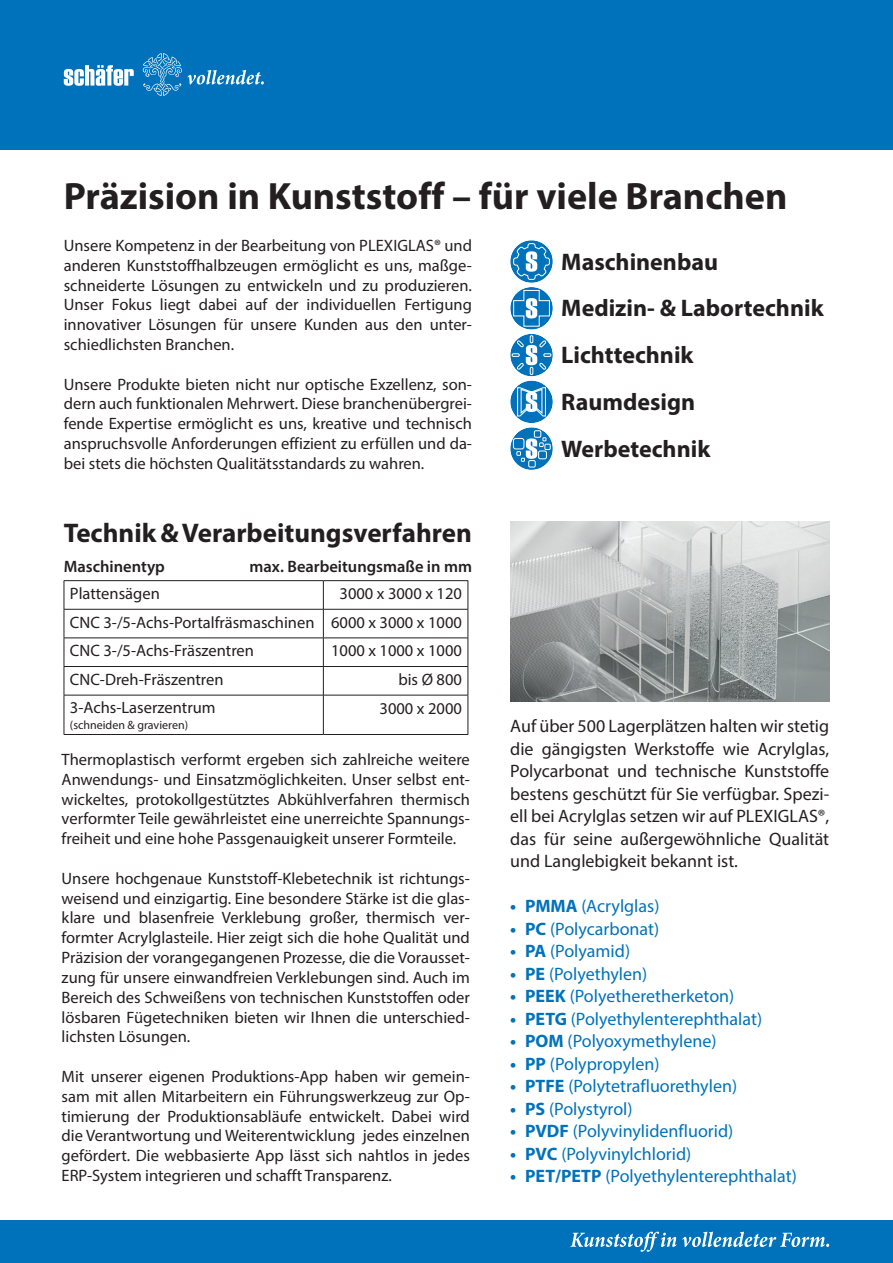
<style>
.page{position:relative;width:893px;height:1263px;background:#fff}
.page>*{position:absolute;margin:0;border:0;box-sizing:border-box;transform-origin:0 0}
.t1{font:700 38.25px "Myriad Pro";color:#231f20}
.t2{font:700 27px "Myriad Pro";color:#231f20}
.t3{font:700 24px/46.8px "Myriad Pro";color:#231f20}
.t4{font:18px "Myriad Pro";color:#0072bc}
.t5{font:18px/22.5px "Myriad Pro";color:#231f20;text-align:justify}
.t6{font:16.5px/19.8px "Myriad Pro";color:#231f20;text-align:justify}
.t7{font:600 16.5px "Myriad Pro";color:#231f20}
.t8{font:12px "Myriad Pro";color:#231f20}
.s1{font-weight:700}
</style>
<div class="page">
<div style="left:0;top:0;width:893px;height:149px;background:#0072bc"></div>
<svg style="left:143px;top:53px;width:121px;height:43px"></svg>
<svg style="left:64px;top:65px;width:70px;height:21px"></svg>
<div style="left:0;top:1220px;width:893px;height:43px;background:#0072bc"></div>
<svg style="left:570px;top:1231px;width:259px;height:21px"></svg>
<svg style="left:510px;top:287px;width:43px;height:43px"></svg>
<svg style="left:513px;top:290px;width:37px;height:36px"></svg>
<svg style="left:510px;top:334px;width:43px;height:42px"></svg>
<svg style="left:512px;top:335px;width:39px;height:40px"></svg>
<div style="left:510px;top:381px;width:43px;height:42px;background:#0072bc;border-radius:50%"></div>
<svg style="left:517px;top:387px;width:29px;height:29px"></svg>
<svg style="left:510px;top:427px;width:43px;height:43px"></svg>
<svg style="left:513px;top:430px;width:38px;height:37px"></svg>
<svg style="left:510px;top:240px;width:43px;height:43px"></svg>
<svg style="left:513px;top:243px;width:37px;height:37px"></svg>
<img style="left:510px;top:522px;width:319px;height:180px">
<svg style="left:468px;top:581px;width:1px;height:114px"></svg>
<hr style="left:468px;top:695px;width:1px;height:39px;background:#231f20">
<hr style="left:64px;top:580px;width:259px;height:1px;background:#231f20">
<hr style="left:323px;top:580px;width:145px;height:1px;background:#231f20">
<hr style="left:64px;top:609px;width:259px;height:1px;background:#231f20">
<hr style="left:323px;top:609px;width:145px;height:1px;background:#231f20">
<hr style="left:64px;top:638px;width:259px;height:1px;background:#231f20">
<hr style="left:323px;top:638px;width:145px;height:1px;background:#231f20">
<hr style="left:64px;top:666px;width:259px;height:1px;background:#231f20">
<svg style="left:64px;top:581px;width:1px;height:114px"></svg>
<hr style="left:323px;top:666px;width:145px;height:1px;background:#231f20">
<svg style="left:323px;top:581px;width:1px;height:114px"></svg>
<hr style="left:64px;top:695px;width:259px;height:1px;background:#231f20">
<hr style="left:64px;top:695px;width:1px;height:39px;background:#231f20">
<hr style="left:323px;top:695px;width:145px;height:1px;background:#231f20">
<hr style="left:323px;top:695px;width:1px;height:39px;background:#231f20">
<hr style="left:64px;top:734px;width:259px;height:1px;background:#231f20">
<hr style="left:323px;top:734px;width:145px;height:1px;background:#231f20">
<h1 class="t1" style="left:64px;top:171px;width:725px">Präzision in Kunststoff – für viele Branchen</h1>
<p class="t6" style="left:64px;top:235px;width:410px">Unsere Kompetenz in der Bearbeitung von PLEXIGLAS® und anderen Kunststoffhalbzeugen ermöglicht es uns, maßge&shy;schneiderte Lösungen zu entwickeln und zu produzieren.<br>Unser Fokus liegt dabei auf der individuellen Fertigung innovativer Lösungen für unsere Kunden aus den unter&shy;schiedlichsten Branchen.</p>
<p class="t6" style="left:64px;top:374px;width:410px">Unsere Produkte bieten nicht nur optische Exzellenz, son&shy;dern auch funktionalen Mehrwert. Diese branchenübergrei&shy;fende Expertise ermöglicht es uns, kreative und technisch anspruchsvolle Anforderungen effizient zu erfüllen und da&shy;bei stets die höchsten Qualitätsstandards zu wahren.</p>
<h2 class="t2" style="left:64px;top:515px;width:410px">Technik &amp; Verarbeitungsverfahren</h2>
<p class="t7" style="left:64px;top:556px;width:103px">Maschinentyp</p>
<p class="t7" style="left:250px;top:556px;width:224px">max. Bearbeitungsmaße in mm</p>
<p class="t6" style="left:70px;top:583px;width:91px">Plattensägen</p>
<p class="t6" style="left:70px;top:579px;width:393px;line-height:28.7px;text-indent:270px">3000 x 3000 x 120<br>CNC 3-/5-Achs-Portalfräsmaschinen 6000 x 3000 x 1000<br>CNC 3-/5-Achs-Fräszentren</p>
<p class="t6" style="left:331px;top:640px;width:132px">1000 x 1000 x 1000</p>
<p class="t6" style="left:70px;top:669px;width:155px">CNC-Dreh-Fräszentren</p>
<p class="t6" style="left:398px;top:669px;width:65px">bis Ø 800</p>
<p class="t6" style="left:70px;top:698px;width:147px">3-Achs-Laserzentrum</p>
<p class="t8" style="left:70px;top:717px;width:120px">(schneiden &amp; gravieren)</p>
<p class="t6" style="left:380px;top:698px;width:84px">3000 x 2000</p>
<p class="t6" style="left:62px;top:749px;width:410px">Thermoplastisch verformt ergeben sich zahlreiche weitere Anwendungs- und Einsatzmöglichkeiten. Unser selbst ent&shy;wickeltes, protokollgestütztes Abkühlverfahren thermisch verformter Teile gewährleistet eine unerreichte Spannungs&shy;freiheit und eine hohe Passgenauigkeit unserer Formteile.</p>
<p class="t6" style="left:62px;top:868px;width:410px">Unsere hochgenaue Kunststoff-Klebetechnik ist richtungs&shy;weisend und einzigartig. Eine besondere Stärke ist die glas&shy;klare und blasenfreie Verklebung großer, thermisch ver&shy;formter Acrylglasteile. Hier zeigt sich die hohe Qualität und Präzision der vorangegangenen Prozesse, die die Vorausset&shy;zung für unsere einwandfreien Verklebungen sind. Auch im Bereich des Schweißens von technischen Kunststoffen oder lösbaren Fügetechniken bieten wir Ihnen die unterschied&shy;lichsten Lösungen.</p>
<p class="t6" style="left:62px;top:1066px;width:410px">Mit unserer eigenen Produktions-App haben wir gemein&shy;sam mit allen Mitarbeitern ein Führungswerkzeug zur Op&shy;timierung der Produktionsabläufe entwickelt. Dabei wird die Verantwortung und Weiterentwicklung jedes einzelnen gefördert. Die webbasierte App lässt sich nahtlos in jedes ERP-System integrieren und schafft Transparenz.</p>
<h3 class="t3" style="left:561px;top:237px;width:264px">Maschinenbau<br>Medizin- &amp; Labortechnik<br>Lichttechnik<br>Raumdesign<br>Werbetechnik</h3>
<p class="t5" style="left:510px;top:715px;width:320px">Auf über 500 Lagerplätzen halten wir stetig die gängigsten Werkstoffe wie Acrylglas, Polycarbonat und technische Kunststoffe bestens geschützt für Sie verfügbar. Spezi&shy;ell bei Acrylglas setzen wir auf PLEXIGLAS®, das für seine außergewöhnliche Qualität und Langlebigkeit bekannt ist.</p>
<p class="t4" style="left:510px;top:895px;width:151px"><span class="s1">• PMMA</span> (Acrylglas)</p>
<p class="t4" style="left:510px;top:917px;width:151px"><span class="s1">• PC</span> (Polycarbonat)</p>
<p class="t4" style="left:510px;top:940px;width:121px"><span class="s1">• PA</span> (Polyamid)</p>
<p class="t4" style="left:510px;top:962px;width:139px"><span class="s1">• PE</span> (Polyethylen)</p>
<p class="t4" style="left:510px;top:985px;width:226px"><span class="s1">• PEEK</span> (Polyetheretherketon)</p>
<p class="t4" style="left:510px;top:1007px;width:253px"><span class="s1">• PETG</span> (Polyethylenterephthalat)</p>
<p class="t4" style="left:510px;top:1030px;width:208px"><span class="s1">• POM</span> (Polyoxymethylene)</p>
<p class="t4" style="left:510px;top:1052px;width:151px"><span class="s1">• PP</span> (Polypropylen)</p>
<p class="t4" style="left:510px;top:1075px;width:228px"><span class="s1">• PTFE</span> (Polytetrafluorethylen)</p>
<p class="t4" style="left:510px;top:1097px;width:124px"><span class="s1">• PS</span> (Polystyrol)</p>
<p class="t4" style="left:510px;top:1120px;width:225px"><span class="s1">• PVDF</span> (Polyvinylidenfluorid)</p>
<p class="t4" style="left:510px;top:1142px;width:183px"><span class="s1">• PVC</span> (Polyvinylchlorid)</p>
<p class="t4" style="left:510px;top:1165px;width:288px"><span class="s1">• PET/PETP</span> (Polyethylenterephthalat)</p>
</div>
